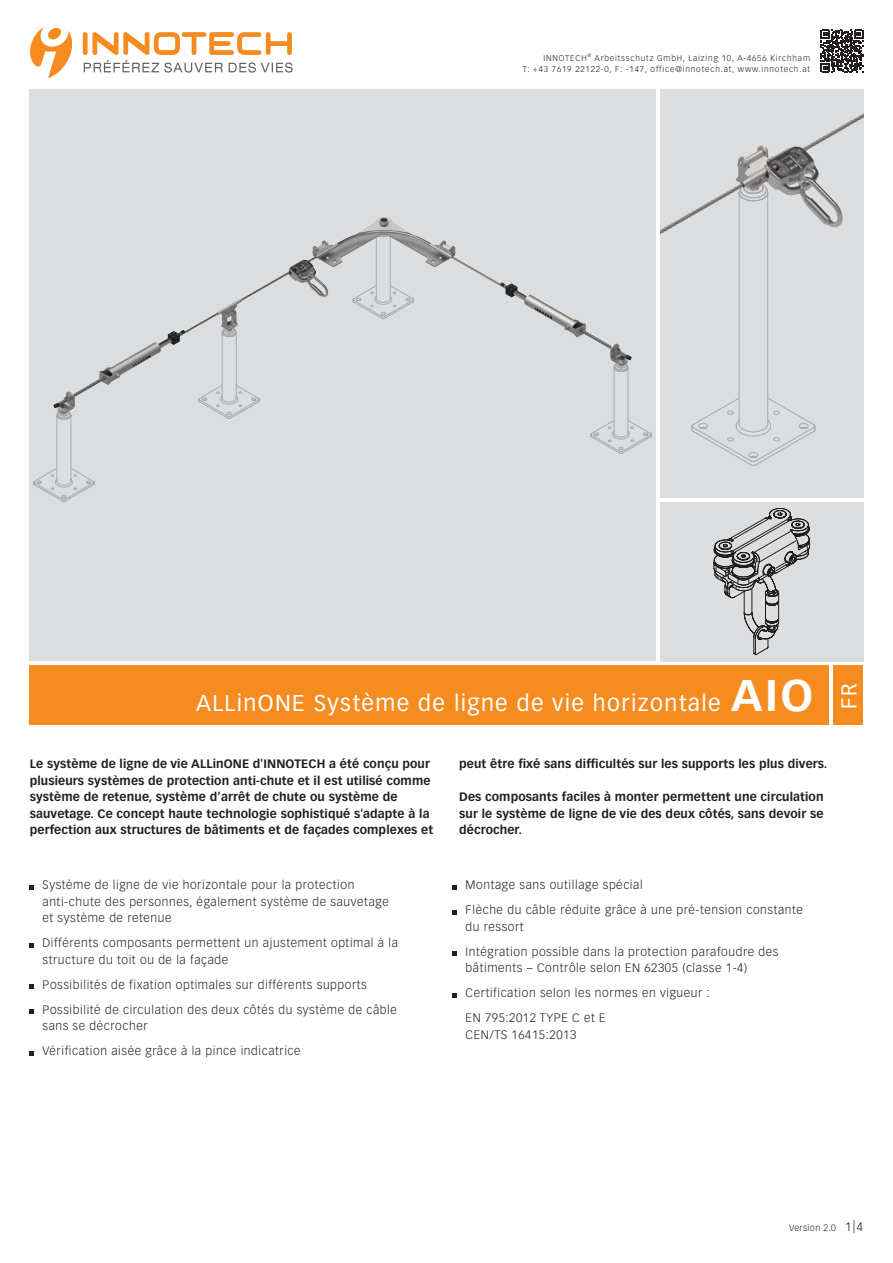
<style>
.page{position:relative;width:893px;height:1263px;background:#fff}
.page>*{position:absolute;margin:0;border:0;box-sizing:border-box;transform-origin:0 0}
.t1{font:22.5px "Vectora LT Pro";letter-spacing:.06em;color:#fff}
.t2{font:21px "Vectora LT Pro";color:#fff}
.Produktbeschreibung{font:300 12px/16.5px "Vectora LT Pro";letter-spacing:.05em;color:#231f20}
.t3{font:700 12px/16.5px "Vectora LT Pro";letter-spacing:.01em;color:#231f20}
.t4{font:300 9px "Vectora LT Pro";letter-spacing:.04em;color:#231f20}
.t5{font:300 8.25px/11.2px "Vectora LT Pro";letter-spacing:.1em;color:#231f20;text-align:right}
.t6{font:300 4.8px "Vectora LT Pro";color:#231f20}
.s1{font-weight:700;font-size:43.5px}
.s2{font-size:12px}
</style>
<div class="page">
<div style="left:30px;top:89px;width:626px;height:572px;background:#dcdddf"></div>
<div style="left:660px;top:89px;width:203px;height:408px;background:#dcdddf"></div>
<div style="left:660px;top:502px;width:203px;height:159px;background:#dcdddf"></div>
<svg style="left:713px;top:508px;width:97px;height:147px"></svg>
<img style="left:660px;top:113px;width:203px;height:353px">
<img style="left:33px;top:217px;width:619px;height:285px">
<div style="left:30px;top:665px;width:799px;height:60px;background:#f68b1f"></div>
<div style="left:833px;top:665px;width:30px;height:60px;background:#f68b1f"></div>
<div style="left:83px;top:32px;width:5px;height:23px;background:#f68b1f;border-radius:2px"></div>
<svg style="left:84px;top:32px;width:209px;height:41px"></svg>
<svg style="left:30px;top:27px;width:43px;height:51px"></svg>
<svg style="left:30px;top:885px;width:4px;height:4px"></svg>
<svg style="left:30px;top:943px;width:4px;height:4px"></svg>
<svg style="left:30px;top:985px;width:4px;height:4px"></svg>
<svg style="left:30px;top:1010px;width:4px;height:4px"></svg>
<svg style="left:30px;top:1051px;width:4px;height:4px"></svg>
<svg style="left:453px;top:885px;width:4px;height:4px"></svg>
<svg style="left:453px;top:910px;width:4px;height:4px"></svg>
<svg style="left:453px;top:952px;width:4px;height:4px"></svg>
<svg style="left:453px;top:993px;width:4px;height:4px"></svg>
<svg style="left:821px;top:30px;width:42px;height:42px"></svg>
<p class="t5" style="left:543px;top:52px;width:45px">INNOTECH</p>
<p class="t6" style="left:588px;top:52px;width:5px">®</p>
<p class="t5" style="left:523px;top:52px;width:289px">Arbeitsschutz GmbH, Laizing 10, A-4656 Kirchham<br>T: +43 7619 22122-0, F: -147, office@innotech.at, www.innotech.at</p>
<p class="t1" style="left:196px;top:689px;width:618px">ALLinONE Système de ligne de vie horizontale <span class="s1">AIO</span></p>
<p class="t2" style="left:836px;top:709px;width:27px;rotate:-90deg">FR</p>
<p class="t3" style="left:30px;top:756px;width:405px">Le système de ligne de vie ALLinONE d'INNOTECH a été conçu pour plusieurs systèmes de protection anti-chute et il est utilisé comme système de retenue, système d’arrêt de chute ou système de sauvetage. Ce concept haute technologie sophistiqué s'adapte à la perfection aux structures de bâtiments et de façades complexes et</p>
<p class="t3" style="left:459px;top:756px;width:370px">peut être fixé sans difficultés sur les supports les plus divers.</p>
<p class="t3" style="left:459px;top:789px;width:366px;text-align:justify">Des composants faciles à monter permettent une circulation sur le système de ligne de vie des deux côtés, sans devoir se décrocher.</p>
<p class="Produktbeschreibung" style="left:43px;top:877px;width:348px">Système de ligne de vie horizontale pour la protection anti-chute des personnes, également système de sauvetage et système de retenue</p>
<p class="Produktbeschreibung" style="left:43px;top:935px;width:357px">Différents composants permettent un ajustement optimal à la structure du toit ou de la façade</p>
<p class="Produktbeschreibung" style="left:43px;top:976px;width:326px">Possibilités de fixation optimales sur différents supports</p>
<p class="Produktbeschreibung" style="left:43px;top:1001px;width:356px">Possibilité de circulation des deux côtés du système de câble sans se décrocher</p>
<p class="Produktbeschreibung" style="left:43px;top:1043px;width:260px">Vérification aisée grâce à la pince indicatrice</p>
<p class="Produktbeschreibung" style="left:466px;top:877px;width:179px">Montage sans outillage spécial</p>
<p class="Produktbeschreibung" style="left:466px;top:902px;width:339px">Flèche du câble réduite grâce à une pré-tension constante du ressort</p>
<p class="Produktbeschreibung" style="left:466px;top:943px;width:314px">Intégration possible dans la protection parafoudre des bâtiments – Contrôle selon EN 62305 (classe 1-4)</p>
<p class="Produktbeschreibung" style="left:466px;top:985px;width:246px">Certification selon les normes en vigueur :</p>
<p class="Produktbeschreibung" style="left:466px;top:1010px;width:142px">EN 795:2012 TYPE C et E<br>CEN/TS 16415:2013</p>
<p class="t4" style="left:789px;top:1222px;width:76px">Version 2.0 <span class="s2">1</span><sup>|</sup><span class="s2">4</span></p>
</div>
